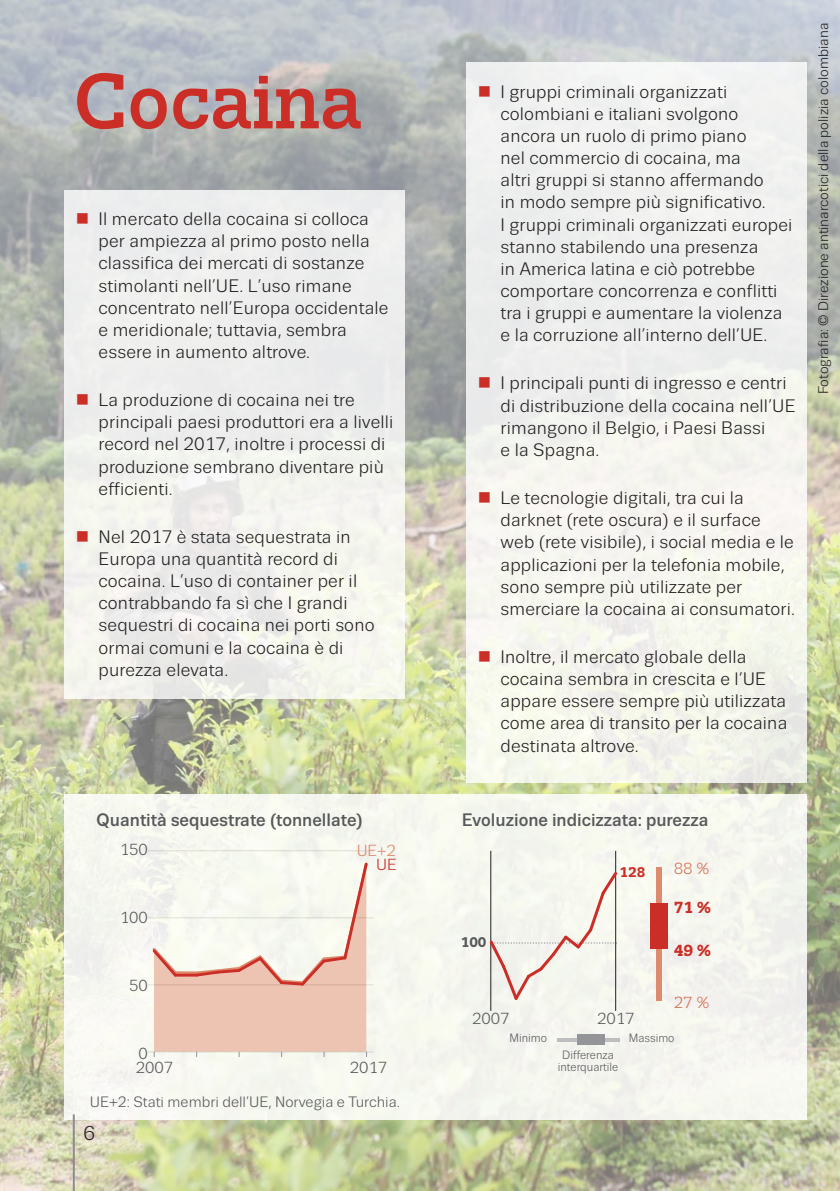
<style>
.page{position:relative;width:840px;height:1191px;background:#fff}
.page>*{position:absolute;margin:0;border:0;box-sizing:border-box;transform-origin:0 0}
.title_1_3{font:500 78px "Trivia Slab";color:#cb2e27}
.folio{font:20px "Trivia Sans";color:#231f20}
.t1{font:18px/22.2px "Trivia Sans";letter-spacing:.01em;color:#231f20}
.fig5_1{font:500 18px "Trivia Sans";color:#58595b}
.fig5_4{font:16px "Trivia Sans";color:#58595b}
.fig5_5{font:16px "Trivia Slab";color:#d76f53}
.fig5_5_strong{font:700 16px "Trivia Slab";color:#cb2e27}
.fig5_3{font:16px "Trivia Sans";color:#de886c}
.fig5_2{font:16px "Trivia Sans";color:#cb2e27}
.fig5_9{font:15px "Trivia Sans";color:#58595b}
.photo_right{font:14px "Trivia Sans";color:#231f20}
.t2{font:700 14px "Trivia Slab";color:#58595b}
.t3{font:700 14px "Trivia Slab";color:#cb2e27}
.fig5_8{font:12px/12px "Trivia Sans";color:#58595b;text-align:center;scale:.95 1}
.fig5_7{font:12px "Trivia Sans";color:#58595b;scale:.95 1}
.fig5_6{font:12px "Trivia Sans";color:#58595b;scale:.95 1}
</style>
<div class="page">
<img style="left:0;top:0;width:839px;height:1191px">
<div style="left:64px;top:794px;width:742px;height:325px;background:#f6f7ef"></div>
<div style="left:466px;top:62px;width:340px;height:720px;background:#f2f2ef"></div>
<div style="left:64px;top:190px;width:340px;height:508px;background:#eeefed"></div>
<div style="left:656px;top:868px;width:5px;height:133px;background:#de8a6f"></div>
<div style="left:650px;top:903px;width:17px;height:46px;background:#cb2e27"></div>
<hr style="left:490px;top:851px;width:1px;height:160px;background:#231f20">
<hr style="left:615px;top:851px;width:1px;height:160px;background:#231f20">
<svg style="left:489px;top:869px;width:128px;height:133px"></svg>
<hr style="left:556px;top:1038px;width:63px;height:3px;background:#bcbec0">
<div style="left:577px;top:1034px;width:28px;height:11px;background:#939598"></div>
<hr style="left:148px;top:850px;width:225px;height:1px;background:#e3e2dd">
<hr style="left:148px;top:917px;width:225px;height:1px;background:#e3e2dd">
<hr style="left:148px;top:984px;width:225px;height:1px;background:#e3e2dd">
<hr style="left:148px;top:1051px;width:225px;height:1px;background:#e3e2dd">
<svg style="left:150px;top:860px;width:219px;height:197px"></svg>
<hr style="left:73px;top:1114px;width:2px;height:77px;background:#8a8c8e">
<p class="title_1_3" style="left:74px;top:59px;width:290px">Cocaina</p>
<p class="t1" style="left:98px;top:208px;width:291px">Il mercato della cocaina si colloca per ampiezza al primo posto nella classifica dei mercati di sostanze stimolanti nell’UE. L’uso rimane concentrato nell’Europa occidentale e meridionale; tuttavia, sembra essere in aumento altrove.</p>
<p class="t1" style="left:98px;top:389px;width:296px">La produzione di cocaina nei tre principali paesi produttori era a livelli record nel 2017, inoltre i processi di produzione sembrano diventare più efficienti.</p>
<p class="t1" style="left:98px;top:526px;width:277px">Nel 2017 è stata sequestrata in<br>Europa una quantità record di cocaina. L’uso di container per il contrabbando fa sì che I grandi sequestri di cocaina nei porti sono ormai comuni e la cocaina è di purezza elevata.</p>
<p class="t1" style="left:500px;top:81px;width:293px">I gruppi criminali organizzati colombiani e italiani svolgono ancora un ruolo di primo piano<br>nel commercio di cocaina, ma<br>altri gruppi si stanno affermando<br>in modo sempre più significativo.<br>I gruppi criminali organizzati europei stanno stabilendo una presenza<br>in America latina e ciò potrebbe comportare concorrenza e conflitti tra i gruppi e aumentare la violenza e la corruzione all’interno dell’UE.</p>
<p class="t1" style="left:500px;top:372px;width:296px">I principali punti di ingresso e centri di distribuzione della cocaina nell’UE rimangono il Belgio, i Paesi Bassi<br>e la Spagna.</p>
<p class="t1" style="left:500px;top:487px;width:296px">Le tecnologie digitali, tra cui la darknet (rete oscura) e il surface web (rete visibile), i social media e le applicazioni per la telefonia mobile, sono sempre più utilizzate per smerciare la cocaina ai consumatori.</p>
<p class="t1" style="left:500px;top:646px;width:288px">Inoltre, il mercato globale della cocaina sembra in crescita e l’UE appare essere sempre più utilizzata come area di transito per la cocaina destinata altrove.</p>
<p class="photo_right" style="left:815px;top:394px;width:373px;rotate:-90deg">Fotografia: © Direzione antinarcotici della polizia colombiana</p>
<p class="fig5_1" style="left:96px;top:810px;width:268px">Quantità sequestrate (tonnellate)</p>
<p class="fig5_1" style="left:461px;top:810px;width:248px">Evoluzione indicizzata: purezza</p>
<p class="fig5_2" style="left:376px;top:856px;width:22px">UE</p>
<p class="fig5_4" style="left:120px;top:841px;width:29px">150</p>
<p class="fig5_3" style="left:356px;top:842px;width:41px">UE+2</p>
<p class="fig5_5" style="left:673px;top:860px;width:37px">88 %</p>
<p class="t3" style="left:619px;top:864px;width:27px">128</p>
<p class="fig5_4" style="left:120px;top:909px;width:29px">100</p>
<p class="fig5_4" style="left:129px;top:977px;width:20px">50</p>
<p class="fig5_4" style="left:138px;top:1045px;width:11px">0</p>
<p class="fig5_4" style="left:136px;top:1059px;width:39px">2007</p>
<p class="fig5_4" style="left:350px;top:1059px;width:39px">2017</p>
<p class="fig5_9" style="left:90px;top:1093px;width:311px">UE+2: Stati membri dell’UE, Norvegia e Turchia.</p>
<p class="folio" style="left:83px;top:1122px;width:13px">6</p>
<p class="t2" style="left:460px;top:934px;width:27px">100</p>
<p class="fig5_4" style="left:472px;top:1010px;width:39px">2007</p>
<p class="fig5_4" style="left:596px;top:1010px;width:39px">2017</p>
<p class="fig5_5_strong" style="left:673px;top:898px;width:39px">71 %</p>
<p class="fig5_5_strong" style="left:673px;top:941px;width:39px">49 %</p>
<p class="fig5_5" style="left:673px;top:993px;width:37px">27 %</p>
<p class="fig5_6" style="left:509px;top:1031px;width:41px">Minimo</p>
<p class="fig5_7" style="left:628px;top:1031px;width:50px">Massimo</p>
<p class="fig5_8" style="left:557px;top:1049px;width:65px">Differenza interquartile</p>
</div>
